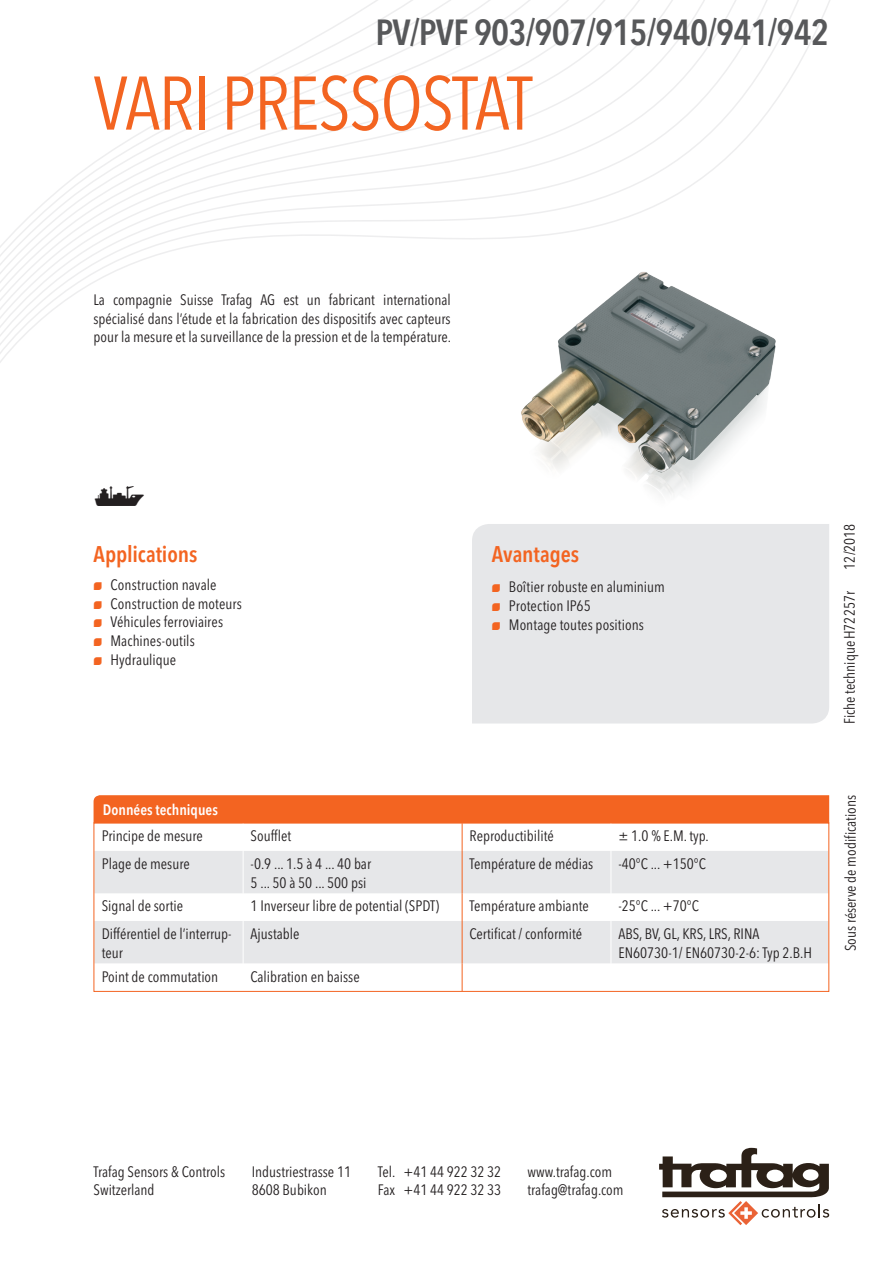
<style>
.page{position:relative;width:893px;height:1263px;background:#fff}
.page>*{position:absolute;margin:0;border:0;box-sizing:border-box;transform-origin:0 0}
.t1{font:condensed 75px "Avenir Next LT Pro";letter-spacing:-.02em;color:#f36421}
.t2{font:600 condensed 36px "Avenir Next LT Pro";letter-spacing:-.02em;color:#57585a}
.t3{font:27px "Trafag Pictos";color:#231f20}
.t4{font:600 condensed 22.5px "Avenir Next LT Pro";letter-spacing:-.005em;color:#f36421}
.t5{font:condensed 15px/18.8px "Avenir Next LT Pro";color:#231f20}
.t6{font:600 condensed 15px "Avenir Next LT Pro";color:#fff}
.s1{font-family:"Trafag Pictos";font-stretch:normal;font-size:10.5px;color:#f36421}
</style>
<div class="page">
<svg style="left:659px;top:1148px;width:170px;height:77px"></svg>
<svg style="left:0;top:0;width:830px;height:363px"></svg>
<div style="left:472px;top:524px;width:357px;height:199px;background:#e6e7e9"></div>
<img style="left:493px;top:232px;width:314px;height:314px">
<svg style="left:96px;top:851px;width:731px;height:112px;fill:#e6e7e9"></svg>
<hr style="left:243px;top:851px;width:1px;height:42px;background:#fff">
<hr style="left:611px;top:851px;width:1px;height:42px;background:#fff">
<svg style="left:243px;top:893px;width:1px;height:28px"></svg>
<svg style="left:611px;top:893px;width:1px;height:28px"></svg>
<hr style="left:243px;top:921px;width:1px;height:42px;background:#fff">
<hr style="left:611px;top:921px;width:1px;height:42px;background:#fff">
<svg style="left:94px;top:795px;width:735px;height:56px"></svg>
<hr style="left:462px;top:851px;width:1px;height:42px;background:#f36421">
<svg style="left:462px;top:893px;width:1px;height:28px"></svg>
<hr style="left:462px;top:921px;width:1px;height:42px;background:#f36421">
<svg style="left:462px;top:963px;width:1px;height:27px"></svg>
<div style="left:94px;top:822px;width:735px;height:170px;border:1px solid #f36421"></div>
<h2 class="t2" style="left:375px;top:10px;width:455px">PV/PVF 903/907/915/940/941/942</h2>
<h1 class="t1" style="left:94px;top:58px;width:440px">Vari Pressostat</h1>
<p class="t5" style="left:94px;top:290px;width:359px;text-align:justify">La compagnie Suisse Trafag AG est un fabricant international spécialisé dans l’étude et la fabrication des dispositifs avec capteurs pour la mesure et la surveillance de la pression et de la température.</p>
<h3 class="t3" style="left:94px;top:483px;width:54px">s</h3>
<h3 class="t4" style="left:94px;top:540px;width:105px">Applications</h3>
<p class="t5" style="left:94px;top:575px;width:150px"><span class="s1">N</span> Construction navale<br><span class="s1">N</span> Construction de moteurs<br><span class="s1">N</span> Véhicules ferroviaires<br><span class="s1">N</span> Machines-outils<br><span class="s1">N</span> Hydraulique</p>
<h3 class="t4" style="left:492px;top:541px;width:89px">Avantages</h3>
<p class="t5" style="left:492px;top:577px;width:174px"><span class="s1">N</span> Boîtier robuste en aluminium<br><span class="s1">N</span> Protection I P65<br><span class="s1">N</span> Montage toutes positions</p>
<p class="t6" style="left:103px;top:800px;width:117px">Données techniques</p>
<p class="t5" style="left:102px;top:827px;width:103px">Principe de mesure</p>
<p class="t5" style="left:251px;top:827px;width:42px">Soufflet</p>
<p class="t5" style="left:470px;top:827px;width:86px">Reproductibilité</p>
<p class="t5" style="left:618px;top:827px;width:92px">± 1.0 % E.M. typ.</p>
<p class="t5" style="left:102px;top:854px;width:90px">Plage de mesure</p>
<p class="t5" style="left:251px;top:854px;width:122px">-0.9 ... 1.5 à 4 ... 40 bar<br>5 ... 50 à 50 ... 500 psi</p>
<p class="t5" style="left:470px;top:854px;width:125px">Température de médias</p>
<p class="t5" style="left:618px;top:854px;width:89px">-40°C ... +150°C</p>
<p class="t5" style="left:102px;top:897px;width:83px">Signal de sortie</p>
<p class="t5" style="left:251px;top:897px;width:190px">1 I nverseur libre de potential (SPDT)</p>
<p class="t5" style="left:470px;top:897px;width:121px">Température ambiante</p>
<p class="t5" style="left:618px;top:897px;width:82px">-25°C ... +70°C</p>
<p class="t5" style="left:102px;top:924px;width:131px">Différentiel de l’interrup&shy;teur</p>
<p class="t5" style="left:251px;top:924px;width:50px">Ajustable</p>
<p class="t5" style="left:470px;top:924px;width:114px">Certificat / conformité</p>
<p class="t5" style="left:618px;top:924px;width:195px">ABS, BV, GL, KRS, LRS, RI NA<br>EN60730-1/ EN60730-2-6: Typ 2.B.H</p>
<p class="t5" style="left:102px;top:967px;width:118px">Point de commutation</p>
<p class="t5" style="left:251px;top:967px;width:111px">Calibration en baisse</p>
<p class="t5" style="left:840px;top:570px;width:48px;rotate:-90deg">12/2018</p>
<p class="t5" style="left:840px;top:724px;width:134px;rotate:-90deg">Fiche techniqueH72257r</p>
<p class="t5" style="left:841px;top:951px;width:158px;rotate:-90deg">Sous réserve de modifications</p>
<p class="t5" style="left:94px;top:1162px;width:133px">Trafag Sensors &amp; Controls<br>Switzerland</p>
<p class="t5" style="left:252px;top:1162px;width:101px">Industriestrasse 11<br>8608 Bubikon</p>
<p class="t5" style="left:378px;top:1162px;width:125px">Tel. +41 44 922 32 32<br>Fax +41 44 922 32 33</p>
<p class="t5" style="left:528px;top:1162px;width:98px">www.trafag.com trafag@trafag.com</p>
</div>
